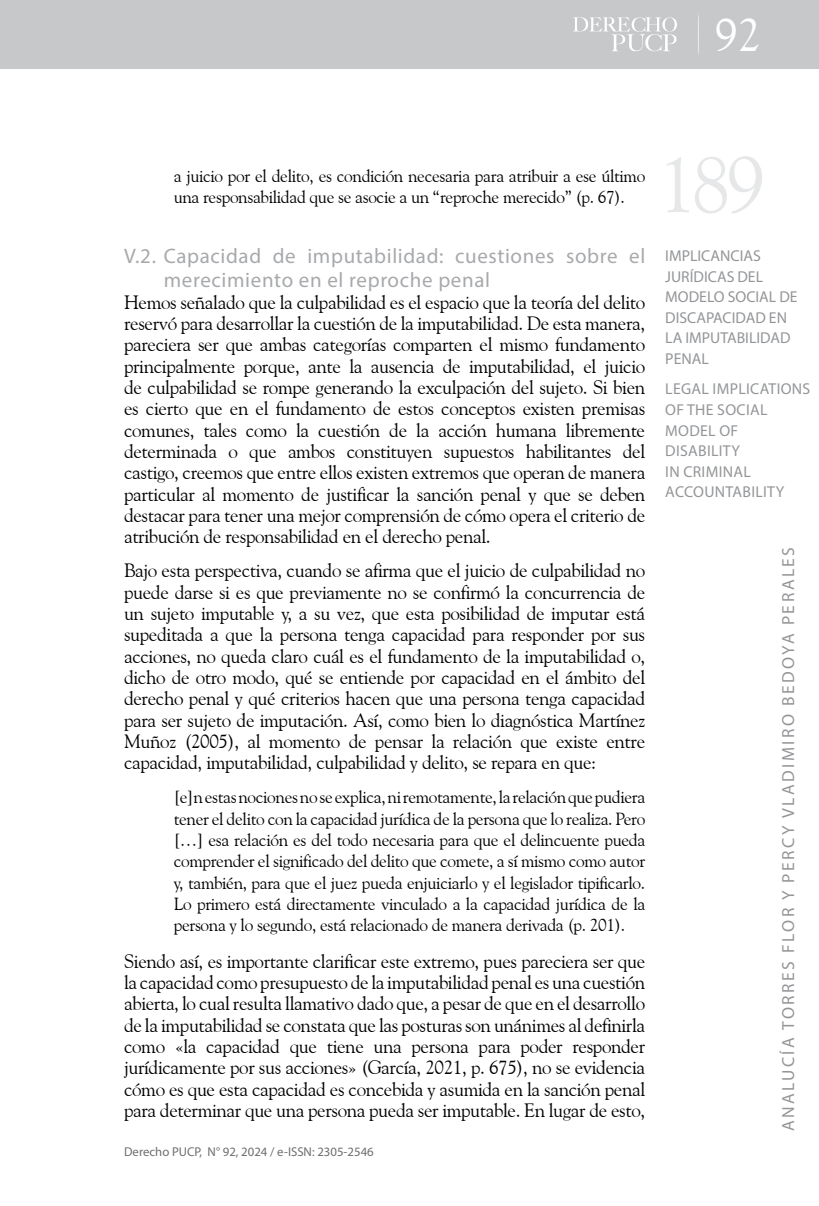
<style>
.page{position:relative;width:819px;height:1206px;background:#fff}
.page>*{position:absolute;margin:0;border:0;box-sizing:border-box;transform-origin:0 0}
.t1{font:78.75px "Goudy Old Style BT";color:#e6e7e8}
.t2{font:46.38px "Goudy Old Style BT";color:#fff}
.t3{font:21px/24.5px "Myriad Pro";letter-spacing:.03em;color:#a7a9ac}
.t4{font:19.25px/21.3px "Goudy Old Style BT";letter-spacing:-.02em;color:#000;text-align:justify}
.t5{font:17.5px/21.3px "Goudy Old Style BT";letter-spacing:-.02em;color:#000}
.t6{font:17.5px "Myriad Pro";letter-spacing:.14em;color:#939598}
.t7{font:15.75px/20.7px "Myriad Pro";color:#939598}
.t8{font:15.75px/20.7px "Myriad Pro";letter-spacing:.02em;color:#939598}
.t9{font:12.78px "Myriad Pro";color:#6d6e71}
</style>
<div class="page">
<div style="left:0;top:0;width:819px;height:69px;background:#c7c8ca"></div>
<svg style="left:573px;top:17px;width:104px;height:34px"></svg>
<h2 class="t2" style="left:714px;top:6px;width:47px">92</h2>
<p class="t5" style="left:174px;top:165px;width:473px">a juicio por el delito, es condición necesaria para atribuir a ese último una responsabilidad que se asocie a un “reproche merecido” (p. 67).</p>
<p class="t3" style="left:164px;top:243px;width:483px;text-indent:-40px">V.2. Capacidad de imputabilidad: cuestiones sobre el merecimiento en el reproche penal</p>
<p class="t4" style="left:124px;top:291px;width:522px">Hemos señalado que la culpabilidad es el espacio que la teoría del delito reservó para desarrollar la cuestión de la imputabilidad. De esta manera, pareciera ser que ambas categorías comparten el mismo fundamento principalmente porque, ante la ausencia de imputabilidad, el juicio de culpabilidad se rompe generando la exculpación del sujeto. Si bien es cierto que en el fundamento de estos conceptos existen premisas comunes, tales como la cuestión de la acción humana libremente determinada o que ambos constituyen supuestos habilitantes del castigo, creemos que entre ellos existen extremos que operan de manera particular al momento de justificar la sanción penal y que se deben destacar para tener una mejor comprensión de cómo opera el criterio de atribución de responsabilidad en el derecho penal.</p>
<p class="t4" style="left:124px;top:559px;width:522px">Bajo esta perspectiva, cuando se afirma que el juicio de culpabilidad no puede darse si es que previamente no se confirmó la concurrencia de un sujeto imputable y, a su vez, que esta posibilidad de imputar está supeditada a que la persona tenga capacidad para responder por sus acciones, no queda claro cuál es el fundamento de la imputabilidad o, dicho de otro modo, qué se entiende por capacidad en el ámbito del derecho penal y qué criterios hacen que una persona tenga capacidad para ser sujeto de imputación. Así, como bien lo diagnóstica Martínez Muñoz (2005), al momento de pensar la relación que existe entre capacidad, imputabilidad, culpabilidad y delito, se repara en que:</p>
<p class="t5" style="left:174px;top:786px;width:473px;text-align:justify">[e]n estas nociones no se explica, ni remotamente, la relación que pudiera tener el delito con la capacidad jurídica de la persona que lo realiza. Pero […] esa relación es del todo necesaria para que el delincuente pueda comprender el significado del delito que comete, a sí mismo como autor y, también, para que el juez pueda enjuiciarlo y el legislador tipificarlo.<br>Lo primero está directamente vinculado a la capacidad jurídica de la persona y lo segundo, está relacionado de manera derivada (p. 201).</p>
<p class="t4" style="left:124px;top:950px;width:522px">Siendo así, es importante clarificar este extremo, pues pareciera ser que la capacidad como presupuesto de la imputabilidad penal es una cuestión abierta, lo cual resulta llamativo dado que, a pesar de que en el desarrollo de la imputabilidad se constata que las posturas son unánimes al definirla como «la capacidad que tiene una persona para poder responder jurídicamente por sus acciones» (García, 2021, p. 675), no se evidencia cómo es que esta capacidad es concebida y asumida en la sanción penal para determinar que una persona pueda ser imputable. En lugar de esto,</p>
<p class="t9" style="left:124px;top:1144px;width:251px">Derecho PUCP, N° 92, 2024 / e-ISSN: 2305-2546</p>
<h1 class="t1" style="left:657px;top:136px;width:109px">189</h1>
<p class="t7" style="left:665px;top:245px;width:134px">IMPLICANCIAS<br>JURÍDICAS DEL<br>MODELO SOCIAL DE<br>DISCAPACIDAD EN<br>LA IMPUTABILIDAD<br>PENAL</p>
<p class="t8" style="left:665px;top:378px;width:147px">LEGAL IMPLICATIONS<br>OF THE SOCIAL<br>MODEL OF<br>DISABILITY<br>IN CRIMINAL<br>ACCOUNTABILITY</p>
<p class="t6" style="left:777px;top:1131px;width:586px;rotate:-90deg">ANALUCÍA TORRES FLOR Y PERCY VLADIMIRO BEDOYA PERALES</p>
</div>
